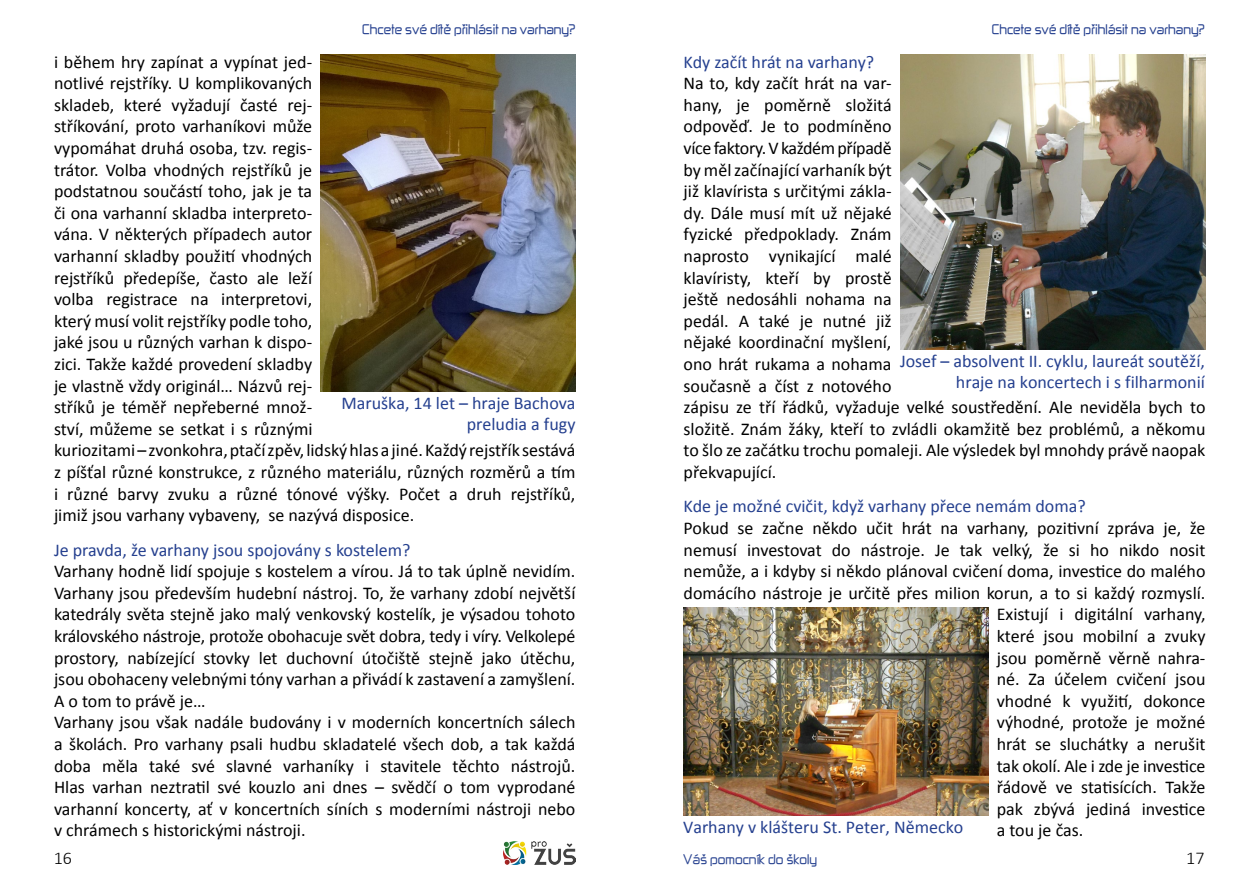
<style>
.page{position:relative;width:1259px;height:893px;background:#fff}
.page>*{position:absolute;margin:0;border:0;box-sizing:border-box;transform-origin:0 0}
.t1{font:18px/21.6px "Calibri";color:#000}
.t2{font:18px/21px "Calibri";color:#25408f;text-align:right}
.t3{font:300 18px "Calibri";color:#000}
.t4{font:12px "Zekton";color:#25408f}
</style>
<div class="page">
<img style="left:504px;top:841px;width:71px;height:24px">
<img style="left:321px;top:54px;width:254px;height:338px">
<img style="left:900px;top:54px;width:305px;height:295px">
<img style="left:683px;top:608px;width:305px;height:207px">
<p class="t4" style="left:362px;top:22px;width:215px">Chcete své dítě přihlásit na varhany?</p>
<p class="t1" style="left:54px;top:51px;width:523px">i během hry zapínat a vypínat jed-<br>notlivé rejstříky. U komplikovaných<br>skladeb, které vyžadují časté rej-<br>stříkování, proto varhaníkovi může<br>vypomáhat druhá osoba, tzv. regis-<br>trátor. Volba vhodných rejstříků je<br>podstatnou součástí toho, jak je ta<br>či ona varhanní skladba interpreto-<br>vána. V některých případech autor<br>varhanní skladby použití vhodných<br>rejstříků předepíše, často ale leží<br>volba registrace na interpretovi,<br>který musí volit rejstříky podle toho,<br>jaké jsou u různých varhan k dispo-<br>zici. Takže každé provedení skladby<br>je vlastně vždy originál… Názvů rej-<br>stříků je téměř nepřeberné množ-<br>ství, můžeme se setkat i s různými<br>kuriozitami – zvonkohra, ptačí zpěv, lidský hlas a jiné. Každý rejstřík sestává z píšťal různé konstrukce, z různého materiálu, různých rozměrů a tím i různé barvy zvuku a různé tónové výšky. Počet a druh rejstříků, jimiž jsou varhany vybaveny, se nazývá disposice.</p>
<p class="t2" style="left:54px;top:539px;width:358px">Je pravda, že varhany jsou spojovány s kostelem?</p>
<p class="t1" style="left:54px;top:560px;width:523px">Varhany hodně lidí spojuje s kostelem a vírou. Já to tak úplně nevidím.<br>Varhany jsou především hudební nástroj. To, že varhany zdobí největší katedrály světa stejně jako malý venkovský kostelík, je výsadou tohoto královského nástroje, protože obohacuje svět dobra, tedy i víry. Velkolepé prostory, nabízející stovky let duchovní útočiště stejně jako útěchu, jsou obohaceny velebnými tóny varhan a přivádí k zastavení a zamyšlení.<br>A o tom to právě je…<br>Varhany jsou však nadále budovány i v moderních koncertních sálech a školách. Pro varhany psali hudbu skladatelé všech dob, a tak každá doba měla také své slavné varhaníky i stavitele těchto nástrojů.<br>Hlas varhan neztratil své kouzlo ani dnes – svědčí o tom vyprodané varhanní koncerty, ať v koncertních síních s moderními nástroji nebo v chrámech s historickými nástroji.</p>
<p class="t2" style="left:341px;top:393px;width:236px">Maruška, 14 let – hraje Bachova preludia a fugy</p>
<p class="t4" style="left:991px;top:22px;width:215px">Chcete své dítě přihlásit na varhany?</p>
<p class="t2" style="left:683px;top:51px;width:192px">Kdy začít hrát na varhany?</p>
<p class="t1" style="left:683px;top:72px;width:523px">Na to, kdy začít hrát na var-<br>hany, je poměrně složitá<br>odpověď. Je to podmíněno<br>více faktory. V každém případě<br>by měl začínající varhaník být<br>již klavírista s určitými zákla-<br>dy. Dále musí mít už nějaké<br>fyzické předpoklady. Znám<br>naprosto vynikající malé<br>klavíristy, kteří by prostě<br>ještě nedosáhli nohama na<br>pedál. A také je nutné již<br>nějaké koordinační myšlení,<br>ono hrát rukama a nohama<br>současně a číst z notového<br>zápisu ze tří řádků, vyžaduje velké soustředění. Ale neviděla bych to složitě. Znám žáky, kteří to zvládli okamžitě bez problémů, a někomu to šlo ze začátku trochu pomaleji. Ale výsledek byl mnohdy právě naopak překvapující.</p>
<p class="t2" style="left:683px;top:496px;width:404px">Kde je možné cvičit, když varhany přece nemám doma?</p>
<p class="t1" style="left:683px;top:517px;width:523px">Pokud se začne někdo učit hrát na varhany, pozitivní zpráva je, že</p>
<p class="t1" style="left:683px;top:539px;width:523px">nemusí investovat do nástroje. Je tak velký, že si ho nikdo nosit</p>
<p class="t1" style="left:683px;top:560px;width:523px">nemůže, a i kdyby si někdo plánoval cvičení doma, investice do malého</p>
<p class="t1" style="left:683px;top:582px;width:523px">domácího nástroje je určitě přes milion korun, a to si každý rozmyslí.</p>
<p class="t1" style="left:996px;top:604px;width:210px">Existují i digitální varhany,</p>
<p class="t1" style="left:996px;top:625px;width:210px">které jsou mobilní a zvuky</p>
<p class="t1" style="left:996px;top:647px;width:210px">jsou poměrně věrně nahra-</p>
<p class="t1" style="left:996px;top:668px;width:210px">né. Za účelem cvičení jsou</p>
<p class="t1" style="left:996px;top:690px;width:210px">vhodné k využití, dokonce</p>
<p class="t1" style="left:996px;top:712px;width:210px">výhodné, protože je možné</p>
<p class="t1" style="left:996px;top:733px;width:210px">hrát se sluchátky a nerušit</p>
<p class="t1" style="left:996px;top:755px;width:210px">tak okolí. Ale i zde je investice</p>
<p class="t1" style="left:996px;top:776px;width:210px">řádově ve statisících. Takže</p>
<p class="t1" style="left:996px;top:798px;width:210px">pak zbývá jediná investice</p>
<p class="t1" style="left:996px;top:820px;width:88px">a tou je čas.</p>
<p class="t2" style="left:900px;top:351px;width:306px">Josef – absolvent II. cyklu, laureát soutěží, hraje na koncertech i s filharmonií</p>
<p class="t2" style="left:683px;top:817px;width:282px">Varhany v klášteru St. Peter, Německo</p>
<p class="t3" style="left:54px;top:847px;width:20px">16</p>
<p class="t4" style="left:683px;top:851px;width:135px">Váš pomocník do školy</p>
<p class="t3" style="left:1186px;top:847px;width:20px">17</p>
</div>
